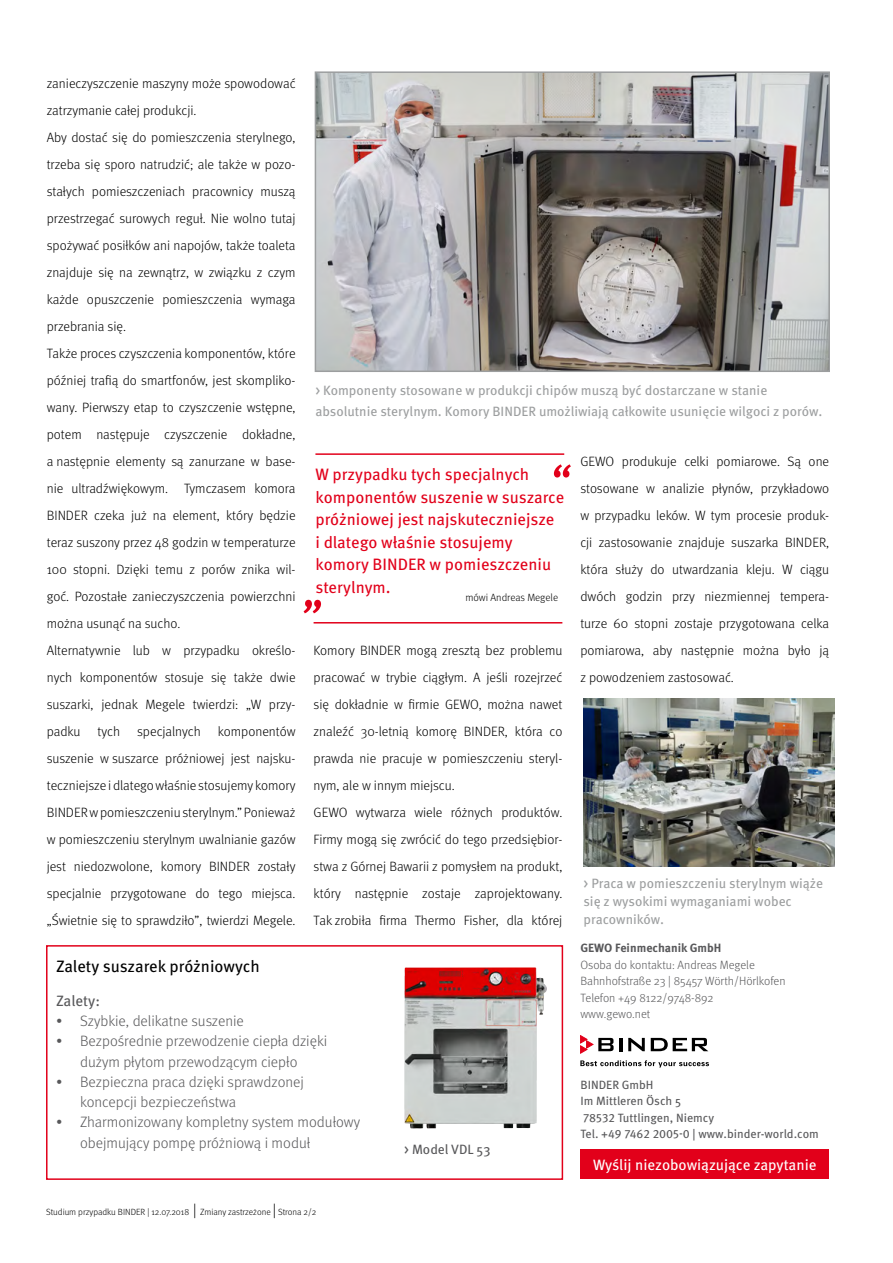
<style>
.page{position:relative;width:893px;height:1263px;background:#fff}
.page>*{position:absolute;margin:0;border:0;box-sizing:border-box;transform-origin:0 0}
.Zitat{font:16.5px/22.5px "Meta Pro";letter-spacing:-.005em;color:#e2001a}
.rechte_Box{font:16.5px "Meta Pro";letter-spacing:-.005em;color:#000}
.t1{font:300 15px/20.2px "Meta Pro";color:#58585a}
.t2{font:15px "Meta Pro";letter-spacing:-.005em;color:#fff}
.rechte_Box-2{font:15px "Meta Pro";color:#58585a}
.Fließtext{font:300 13.5px/27px "Meta Pro";color:#000;text-align:justify}
.BU{font:13.5px/18px "Meta Pro";color:#9c9e9f}
.BU-2{font:13.5px "Meta Pro";color:#58585a}
.Adressen{font:300 12px "Meta Pro";color:#58585a}
.Adressen-2{font:12px "Meta Pro";color:#58585a}
.Adressen-3{font:700 12px "Meta Pro";color:#58585a}
.Zitat_Quelle{font:300 10.5px "Meta Pro";color:#000}
.t3{font:300 9px "Meta Pro";color:#000}
.s1{font-size:15px}
</style>
<div class="page">
<div style="left:46px;top:945px;width:517px;height:235px;border:2px solid #e2001a"></div>
<svg style="left:580px;top:1060px;width:129px;height:7px"></svg>
<svg style="left:628px;top:1038px;width:17px;height:13px"></svg>
<svg style="left:651px;top:1038px;width:57px;height:13px"></svg>
<svg style="left:580px;top:1035px;width:42px;height:18px"></svg>
<div style="left:580px;top:1149px;width:249px;height:30px;background:#e2001a"></div>
<svg style="left:304px;top:600px;width:17px;height:13px"></svg>
<svg style="left:554px;top:464px;width:17px;height:13px"></svg>
<hr style="left:315px;top:453px;width:249px;height:2px;background:#e2001a">
<hr style="left:314px;top:622px;width:248px;height:1px;background:#e2001a">
<img style="left:318px;top:74px;width:509px;height:295px">
<div style="left:315px;top:71px;width:515px;height:301px;border:2px solid #9c9e9f"></div>
<img style="left:584px;top:699px;width:250px;height:167px">
<img style="left:404px;top:967px;width:143px;height:161px">
<p class="Fließtext" style="left:47px;top:69px;width:250px">zanieczyszczenie maszyny może spowodować zatrzymanie całej produkcji.</p>
<p class="Fließtext" style="left:47px;top:123px;width:250px">Aby dostać się do pomieszczenia sterylnego, trzeba się sporo natrudzić; ale także w pozo&shy;stałych pomieszczeniach pracownicy muszą przestrzegać surowych reguł. Nie wolno tutaj spożywać posiłków ani napojów, także toaleta znajduje się na zewnątrz, w związku z czym każde opuszczenie pomieszczenia wymaga przebrania się.</p>
<p class="Fließtext" style="left:47px;top:339px;width:250px">Także proces czyszczenia komponentów, które później trafią do smartfonów, jest skompliko&shy;wany. Pierwszy etap to czyszczenie wstępne, potem następuje czyszczenie dokładne, a następnie elementy są zanurzane w base&shy;nie ultradźwiękowym. Tymczasem komora BINDER czeka już na element, który będzie teraz suszony przez 48 godzin w temperaturze 100 stopni. Dzięki temu z porów znika wil&shy;goć. Pozostałe zanieczyszczenia powierzchni można usunąć na sucho.</p>
<p class="Fließtext" style="left:47px;top:636px;width:250px">Alternatywnie lub w przypadku określo&shy;nych komponentów stosuje się także dwie suszarki, jednak Megele twierdzi: „W przy&shy;padku</p>
<p class="Fließtext" style="left:47px;top:717px;width:250px;text-indent:171px">komponentów suszenie w suszarce próżniowej jest najsku&shy;teczniejsze i dlatego właśnie stosujemy komory BINDER w pomieszczeniu sterylnym.” Ponieważ w pomieszczeniu sterylnym uwalnianie gazów jest niedozwolone, komory BINDER zostały specjalnie przygotowane do tego miejsca. „Świetnie się to sprawdziło”, twierdzi Megele.</p>
<p class="Fließtext" style="left:98px;top:717px;width:24px">tych</p>
<p class="Fließtext" style="left:137px;top:717px;width:65px">specjalnych</p>
<p class="BU" style="left:315px;top:379px;width:508px;line-height:21px">&gt; Komponenty stosowane w produkcji chipów muszą być dostarczane w stanie absolutnie sterylnym. Komory BINDER umożliwiają całkowite usunięcie wilgoci z porów.</p>
<p class="Zitat" style="left:315px;top:462px;width:250px">W przypadku tych specjalnych komponentów suszenie w suszarce próżniowej jest najskuteczniejsze<br>i dlatego właśnie stosujemy komory BINDER w pomieszczeniu sterylnym.</p>
<p class="Zitat_Quelle" style="left:465px;top:590px;width:94px">mówi Andreas Megele</p>
<p class="Fließtext" style="left:314px;top:636px;width:250px">Komory BINDER mogą zresztą bez problemu pracować w trybie ciągłym. A jeśli rozejrzeć się dokładnie w firmie GEWO, można nawet znaleźć 30-letnią komorę BINDER, która co prawda nie pracuje w pomieszczeniu steryl&shy;nym, ale w innym miejscu.</p>
<p class="Fließtext" style="left:314px;top:798px;width:250px">GEWO wytwarza wiele różnych produktów.<br>Firmy mogą się zwrócić do tego przedsiębior&shy;stwa z Górnej Bawarii z pomysłem na produkt, który następnie zostaje zaprojektowany.<br>Tak zrobiła firma Thermo Fisher, dla której</p>
<p class="Fließtext" style="left:580px;top:447px;width:250px">GEWO produkuje celki pomiarowe. Są one stosowane w analizie płynów, przykładowo w przypadku leków. W tym procesie produk&shy;cji zastosowanie znajduje suszarka BINDER, która służy do utwardzania kleju. W ciągu dwóch godzin przy niezmiennej tempera&shy;turze 60 stopni zostaje przygotowana celka pomiarowa, aby następnie można było ją z powodzeniem zastosować.</p>
<p class="BU" style="left:584px;top:873px;width:241px">&gt; Praca w pomieszczeniu sterylnym wiąże się z wysokimi wymaganiami wobec pracowników.</p>
<p class="rechte_Box" style="left:56px;top:954px;width:205px">Zalety suszarek próżniowych</p>
<p class="rechte_Box-2" style="left:56px;top:989px;width:46px">Zalety:</p>
<p class="t1" style="left:56px;top:1010px;width:189px">• Szybkie, delikatne suszenie</p>
<p class="t1" style="left:56px;top:1030px;width:273px;text-align:center">• Bezpośrednie przewodzenie ciepła dzięki dużym płytom przewodzącym ciepło</p>
<p class="t1" style="left:80px;top:1071px;width:225px;text-indent:-24px">• Bezpieczna praca dzięki sprawdzonej koncepcji bezpieczeństwa</p>
<p class="t1" style="left:80px;top:1111px;width:282px;text-indent:-24px">• Zharmonizowany kompletny system modułowy obejmujący pompę próżniową i moduł</p>
<p class="t3" style="left:46px;top:1205px;width:272px">Studium przypadku BINDER | 12.07.2018 <span class="s1">|</span> Zmiany zastrzeżone <span class="s1">|</span> Strona 2/2</p>
<p class="BU-2" style="left:404px;top:1139px;width:88px">&gt; Model VDL 53</p>
<p class="Adressen-3" style="left:580px;top:939px;width:142px">GEWO Feinmechanik GmbH</p>
<p class="Adressen" style="left:580px;top:956px;width:176px">Osoba do kontaktu: Andreas Megele</p>
<p class="Adressen" style="left:580px;top:972px;width:207px">Bahnhofstraße 23 | 85457 Wörth/Hörlkofen</p>
<p class="Adressen" style="left:580px;top:989px;width:135px">Telefon +49 8122/9748-892</p>
<p class="Adressen" style="left:580px;top:1005px;width:72px">www.gewo.net</p>
<p class="Adressen-2" style="left:580px;top:1075px;width:75px">BINDER GmbH</p>
<p class="Adressen-2" style="left:580px;top:1092px;width:102px">Im Mittleren Ösch 5</p>
<p class="Adressen-2" style="left:583px;top:1108px;width:133px">78532 Tuttlingen, Niemcy</p>
<p class="Adressen-2" style="left:580px;top:1125px;width:240px">Tel. +49 7462 2005-0 | www.binder-world.com</p>
<p class="t2" style="left:593px;top:1153px;width:225px">Wyślij niezobowiązujące zapytanie</p>
</div>
